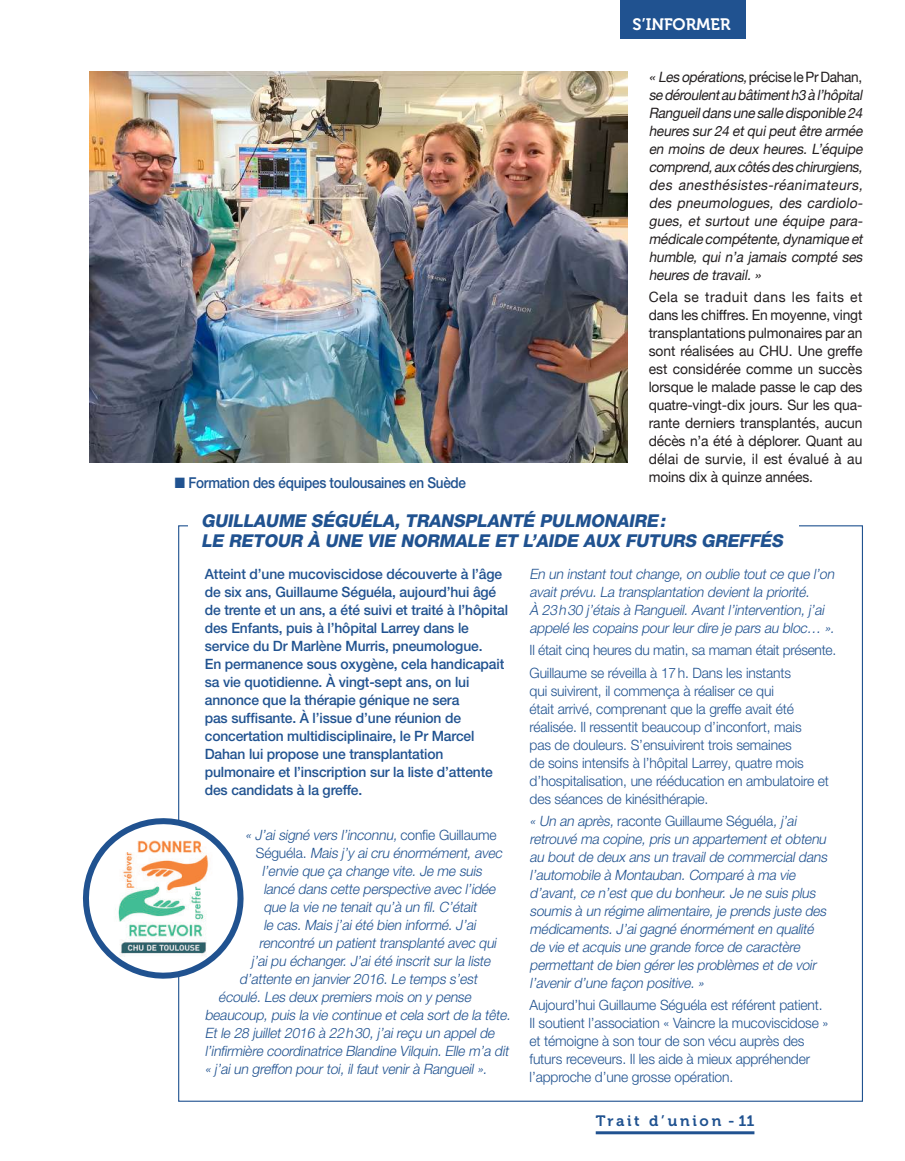
<style>
.page{position:relative;width:905px;height:1161px;background:#fff}
.page>*{position:absolute;margin:0;border:0;box-sizing:border-box;transform-origin:0 0}
.t1{font:italic 800 17.7px/19.5px "Helvetica Neue";color:#205290}
.t2{font:16.5px "Museo 700";color:#fff}
.t3{font:500 15px "Helvetica Neue LT Pro";letter-spacing:-.02em;color:#205290;scale:.9 1}
.t4{font:15px "Museo 700";letter-spacing:.18em;color:#205290}
.t5{font:italic 300 14.25px/18px "Helvetica Neue LT Pro";letter-spacing:-.01em;color:#205290}
.t6{font:300 14.25px/18px "Helvetica Neue LT Pro";letter-spacing:-.01em;color:#205290}
.t7{font:500 14.25px/18px "Helvetica Neue LT Pro";letter-spacing:-.01em;color:#205290}
.t8{font:italic 14.25px/18px "Helvetica Neue";color:#231f20;scale:.96 1}
.t9{font:14.25px/18px "Helvetica Neue";letter-spacing:-.01em;color:#231f20;text-align:justify}
.s1{font-style:normal}
</style>
<div class="page">
<hr style="left:595px;top:1131px;width:159px;height:3px;background:#205290">
<div style="left:620px;top:0;width:126px;height:38px;background:#205290"></div>
<svg style="left:82px;top:810px;width:162px;height:176px"></svg>
<img style="left:89px;top:71px;width:538px;height:392px">
<p class="t3" style="left:175px;top:473px;width:325px">■ Formation des équipes toulousaines en Suède</p>
<p class="t2" style="left:632px;top:15px;width:99px">S’INFORMER</p>
<p class="t8" style="left:648px;top:68px;width:228px">«Lesopérations,<span class="s1">précise le Pr Dahan, </span>sedéroulentaubâtimenth3àl’hôpital Rangueildansunesalledisponible24 heuressur24etquipeutêtrearmée enmoinsdedeuxheures.L’équipe comprend,auxcôtésdeschirurgiens, des anesthésistes-réanimateurs, des pneumologues, des cardiolo&shy;gues, et surtout une équipe para&shy;médicalecompétente,dynamiqueet humble,quin’ajamaiscomptéses heuresdetravail. »</p>
<p class="t9" style="left:648px;top:289px;width:215px">Cela se traduit dans les faits et dans les chiffres. En moyenne, vingt transplantations pulmonaires par an sont réalisées au CHU. Une greffe est considérée comme un succès lorsque le malade passe le cap des quatre-vingt-dix jours. Sur les qua&shy;rante derniers transplantés, aucun décès n’a été à déplorer. Quant au délai de survie, il est évalué à au moins dix à quinze années.</p>
<p class="t1" style="left:201px;top:511px;width:587px">GUILLAUME SÉGUÉLA, TRANSPLANTÉ PULMONAIRE:<br>LE RETOUR À UNE VIE NORMALE ET L’AIDE AUX FUTURS GREFFÉS</p>
<p class="t7" style="left:205px;top:565px;width:305px">Atteint d’une mucoviscidose découverte à l’âge de six ans, Guillaume Séguéla, aujourd’hui âgé de trente et un ans, a été suivi et traité à l’hôpital des Enfants, puis à l’hôpital Larrey dans le service du Dr Marlène Murris, pneumologue.<br>En permanence sous oxygène, cela handicapait sa vie quotidienne. À vingt-sept ans, on lui annonce que la thérapie génique ne sera<br>pas suffisante. À l’issue d’une réunion de concertation multidisciplinaire, le Pr Marcel Dahan lui propose une transplantation pulmonaire et l’inscription sur la liste d’attente des candidats à la greffe.</p>
<p class="t5" style="left:245px;top:825px;width:253px">« J’aisigné vers l’inconnu,<span class="s1">c o n fi e G u i l l a u m e</span></p>
<p class="t5" style="left:256px;top:843px;width:250px"><span class="s1">S é g u é l a .</span> Mais j ’y aicru énormément,avec</p>
<p class="t5" style="left:262px;top:861px;width:224px">l’envie que ça change vite.Je me suis</p>
<p class="t5" style="left:263px;top:879px;width:236px">lancé dans cette perspective avec l’idée</p>
<p class="t5" style="left:263px;top:897px;width:218px">que la vie ne tenaitqu’à un fil.C’était</p>
<p class="t5" style="left:263px;top:915px;width:217px">le cas.Mais j ’aiété bien informé.J’ai</p>
<p class="t5" style="left:259px;top:933px;width:242px">rencontré un patienttransplanté avec qui</p>
<p class="t5" style="left:251px;top:951px;width:243px">j ’aipu échanger.J’aiété inscritsurla liste</p>
<p class="t5" style="left:239px;top:969px;width:242px">d’attente en janvier2016.Le temps s’est</p>
<p class="t5" style="left:218px;top:987px;width:257px">écoulé.Les deux premiers mois on y pense</p>
<p class="t5" style="left:205px;top:1005px;width:310px">beaucoup,puis la vie continue etcela sortde la tête.</p>
<p class="t5" style="left:205px;top:1023px;width:294px">Etle 28 juillet2016 à 22h30,j ’aireçu un appelde</p>
<p class="t5" style="left:205px;top:1041px;width:308px">l’infirmière coordinatrice Blandine Vilquin.Elle m’a dit</p>
<p class="t5" style="left:205px;top:1059px;width:286px">« j ’aiun greffon pourtoi,ilfautvenirà Rangueil ».</p>
<p class="t5" style="left:529px;top:565px;width:309px">En un instanttoutchange,on oublie toutce que l’on avaitprévu.La transplantation devientla priorité.<br>À 23h30 j ’étais à Rangueil.Avantl’intervention,j ’ai appelé les copains pourleurdire je pars au bloc… ».</p>
<p class="t6" style="left:529px;top:639px;width:308px;line-height:22.2px">Il était cinq heures du matin, sa maman était présente.<br>Guillaume se réveilla à 17h. Dans les instants</p>
<p class="t6" style="left:529px;top:681px;width:301px">qui suivirent, il commença à réaliser ce qui<br>était arrivé, comprenant que la greffe avait été réalisée. Il ressentit beaucoup d’inconfort, mais<br>pas de douleurs. S’ensuivirent trois semaines<br>de soins intensifs à l’hôpital Larrey, quatre mois d’hospitalisation, une rééducation en ambulatoire et des séances de kinésithérapie.</p>
<p class="t5" style="left:529px;top:811px;width:302px">«Un an après,<span class="s1">raconte Guillaume Séguéla</span>,j’ai retrouvé ma copine,pris un appartementetobtenu au boutde deux ans un travailde commercialdans l’automobile à Montauban.Comparé à ma vie d’avant,ce n’estque du bonheur.Je ne suis plus soumis à un régime alimentaire,je prends juste des médicaments.J’aigagné énormémenten qualité de vie etacquis une grande force de caractère permettantde bien gérerles problèmes etde voir l’avenird’une façon positive. »</p>
<p class="t6" style="left:529px;top:996px;width:300px">Aujourd’hui Guillaume Séguéla est référent patient.<br>Il soutient l’association « Vaincre la mucoviscidose » et témoigne à son tour de son vécu auprès des futurs receveurs. Il les aide à mieux appréhender l’approche d’une grosse opération.</p>
<p class="t4" style="left:595px;top:1112px;width:160px">Trait d’union - 11</p>
</div>
